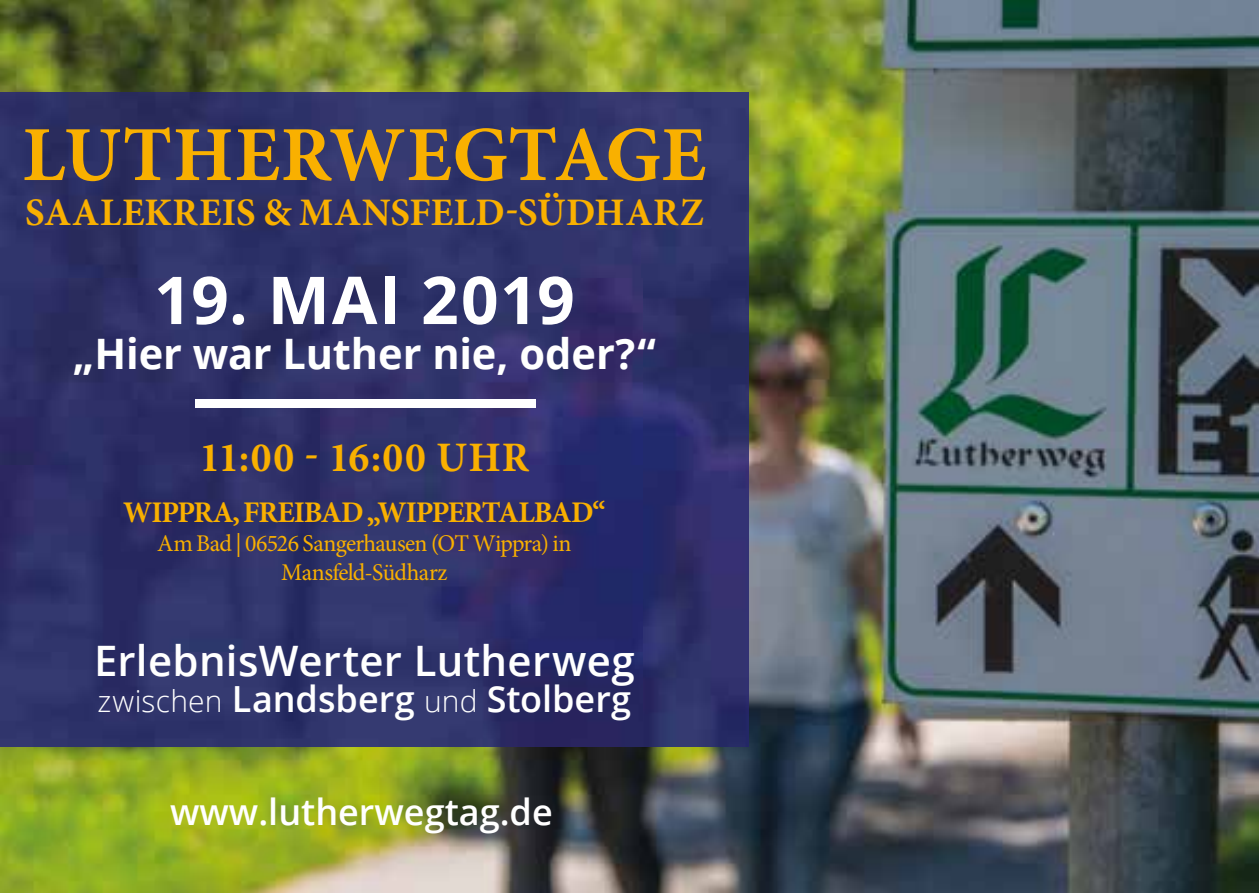
<style>
.page{position:relative;width:1259px;height:893px;background:#fff}
.page>*{position:absolute;margin:0;border:0;box-sizing:border-box;transform-origin:0 0}
.t1{font:700 78px "Minion Pro";color:#f9b000}
.t2{font:700 66px "Open Sans";letter-spacing:.025em;color:#fff}
.t3{font:700 42px "Open Sans";letter-spacing:-.005em;color:#fff}
.t4{font:600 42px "Open Sans";letter-spacing:.01em;color:#fff}
.t5{font:700 42px "Minion Pro";letter-spacing:.035em;color:#f9b000}
.t6{font:700 39px "Minion Pro";letter-spacing:.015em;color:#f9b000}
.t7{font:600 36px "Open Sans";color:#fff}
.t8{font:700 30px "Minion Pro";letter-spacing:-.04em;color:#f9b000}
.t9{font:24px/28.8px "Minion Pro";letter-spacing:-.03em;color:#f9b000;text-align:center}
.s1{font-weight:300;font-size:30px}
</style>
<div class="page">
<img style="left:0;top:0;width:1259px;height:893px">
<img style="left:0;top:92px;width:748px;height:654px">
<div style="left:196px;top:400px;width:340px;height:8px;background:#fff"></div>
<h1 class="t1" style="left:23px;top:100px;width:685px">LUTHERWEGTAGE</h1>
<h3 class="t6" style="left:25px;top:185px;width:680px">SAALEKREIS &amp; MANSFELD-SÜDHARZ</h3>
<h2 class="t2" style="left:154px;top:253px;width:422px">19. MAI 2019</h2>
<h3 class="t3" style="left:73px;top:324px;width:584px">„Hier war Luther nie, oder?“</h3>
<h3 class="t5" style="left:199px;top:428px;width:331px">11:00 - 16:00 UHR</h3>
<p class="t8" style="left:123px;top:491px;width:484px">WIPPRA, FREIBAD „WIPPERTALBAD“</p>
<p class="t9" style="left:157px;top:529px;width:416px">Am Bad | 06526 Sangerhausen (OT Wippra) in<br>Mansfeld-Südharz</p>
<h3 class="t4" style="left:94px;top:632px;width:542px">ErlebnisWerter Lutherweg</h3>
<h3 class="t7" style="left:98px;top:674px;width:535px"><span class="s1">zwischen</span> Landsberg <span class="s1">und</span> Stolberg</h3>
<h3 class="t7" style="left:170px;top:787px;width:384px">www.lutherwegtag.de</h3>
</div>
